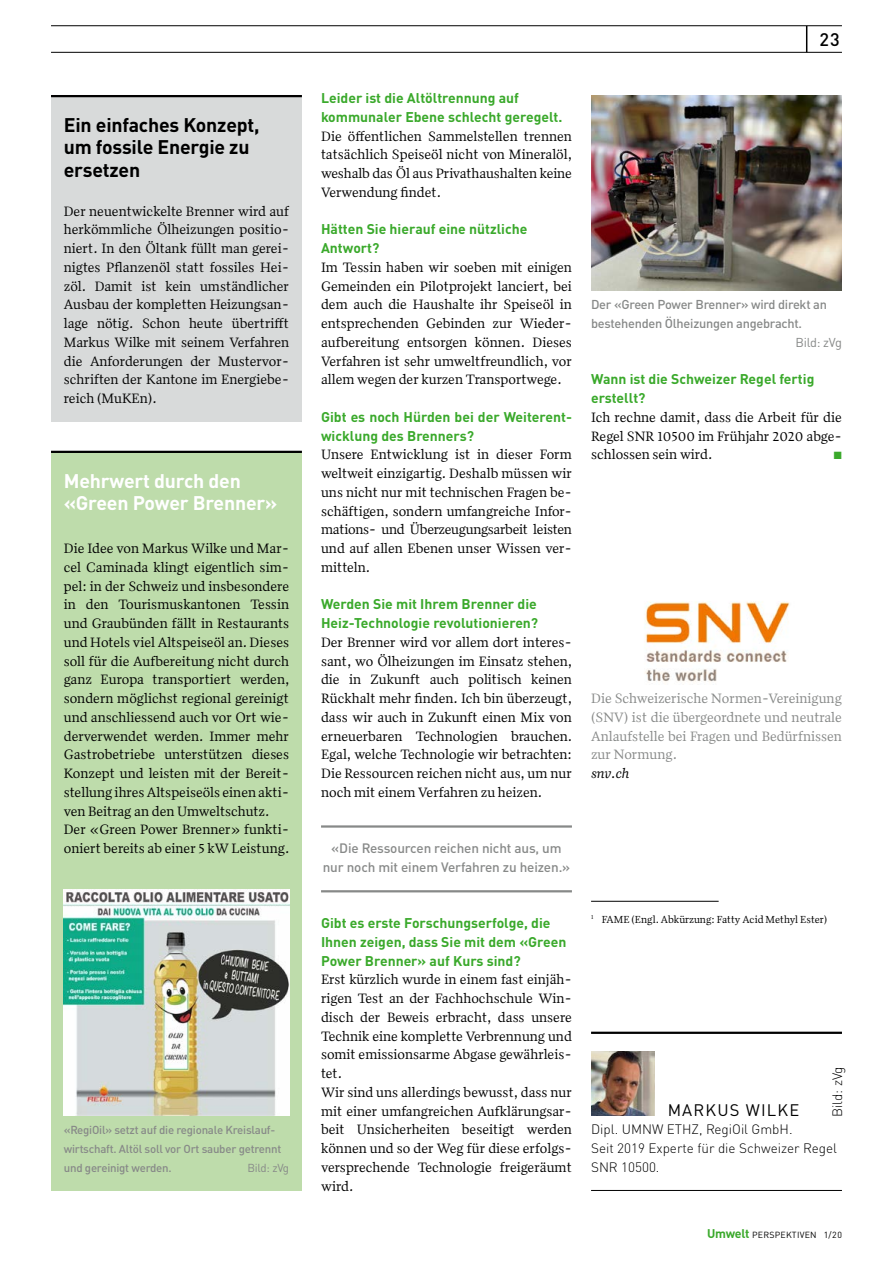
<style>
.page{position:relative;width:893px;height:1263px;background:#fff}
.page>*{position:absolute;margin:0;border:0;box-sizing:border-box;transform-origin:0 0}
.t1{font:700 19.5px/22.5px "DIN Pro";letter-spacing:-.01em;color:#000}
.t2{font:700 19.5px/22.5px "DIN Pro";letter-spacing:-.01em;color:#fff}
.t3{font:500 18px "DIN Pro";color:#000}
.t4{font:16.5px "DIN Pro";letter-spacing:.07em;color:#000}
.t5{font:13.95px/18.8px "Quiosco One LF";color:#000;text-align:justify}
.t6{font:700 13.95px/18.8px "DIN Pro";color:#3aa92b}
.t7{font:13.95px/18.8px "Quiosco One LF";color:#878988;text-align:justify}
.t8{font:italic 13.95px "Quiosco One LF";color:#000}
.t9{font:300 13.5px/18.8px "DIN Pro";color:#000}
.t10{font:500 13.5px/18.8px "DIN Pro";letter-spacing:-.01em;color:#878988;text-align:center}
.t11{font:500 12.75px/18.8px "DIN Pro";letter-spacing:-.02em;color:#878988}
.t12{font:12.75px "DIN Pro";letter-spacing:-.02em;color:#878988}
.t13{font:500 11.4px/18.8px "DIN Pro";letter-spacing:-.02em;color:#878988}
.t14{font:11.4px "DIN Pro";letter-spacing:-.02em;color:#878988}
.t15{font:10.5px "Quiosco One LF";color:#000}
.t16{font:10.5px "Zapf Dingbats Std";color:#3aa92b}
.t17{font:8.85px "DIN Pro";letter-spacing:.025em;color:#000}
.s1{font-weight:700;font-size:12.45px;color:#3aa92b}
</style>
<div class="page">
<svg style="left:806px;top:26px;width:1px;height:26px"></svg>
<hr style="left:51px;top:52px;width:791px;height:1px;background:#000">
<hr style="left:51px;top:25px;width:791px;height:1px;background:#000">
<hr style="left:321px;top:825px;width:251px;height:3px;background:#878988">
<hr style="left:321px;top:890px;width:251px;height:2px;background:#878988">
<hr style="left:591px;top:901px;width:128px;height:1px;background:#000">
<hr style="left:591px;top:1032px;width:251px;height:2px;background:#000">
<hr style="left:591px;top:1190px;width:251px;height:1px;background:#000">
<div style="left:51px;top:96px;width:251px;height:326px;background:#d8dada"></div>
<hr style="left:51px;top:95px;width:251px;height:2px;background:#000">
<img style="left:591px;top:96px;width:251px;height:195px">
<img style="left:591px;top:1052px;width:64px;height:64px">
<img style="left:645px;top:601px;width:145px;height:81px">
<div style="left:51px;top:451px;width:251px;height:740px;background:#bedcab"></div>
<hr style="left:51px;top:451px;width:251px;height:2px;background:#000">
<img style="left:64px;top:890px;width:225px;height:226px">
<h1 class="t1" style="left:64px;top:111px;width:197px">Ein einfaches Konzept, um fossile Energie zu ersetzen</h1>
<p class="t5" style="left:64px;top:201px;width:227px">Der neuentwickelte Brenner wird auf herkömmliche Ölheizungen positio&shy;niert. In den Öltank füllt man gerei&shy;nigtes Pflanzenöl statt fossiles Hei&shy;zöl. Damit ist kein umständlicher Ausbau der kompletten Heizungsan&shy;lage nötig. Schon heute übertrifft Markus Wilke mit seinem Verfahren die Anforderungen der Mustervor&shy;schriften der Kantone im Energiebe&shy;reich (MuKEn).</p>
<h1 class="t2" style="left:64px;top:467px;width:215px">Mehrwert durch den «Green Power Brenner»</h1>
<p class="t5" style="left:64px;top:539px;width:227px;text-align:left">Die Idee von Markus Wilke und Mar&shy;cel Caminada klingt eigentlich sim&shy;pel: in der Schweiz und insbesondere in den Tourismuskantonen Tessin und Graubünden fällt in Restaurants und Hotels viel Altspeiseöl an. Dieses soll für die Aufbereitung nicht durch ganz Europa transportiert werden, sondern möglichst regional gereinigt und anschliessend auch vor Ort wie&shy;derverwendet werden. Immer mehr Gastrobetriebe unterstützen dieses Konzept und leisten mit der Bereit&shy;stellung ihres Altspeiseöls einen akti&shy;ven Beitrag an den Umweltschutz.<br>Der «Green Power Brenner» funkti&shy;oniert bereits ab einer 5 kW Leistung.</p>
<p class="t13" style="left:64px;top:1120px;width:219px">«RegiOil» setzt auf die regionale Kreislauf&shy;wirtschaft. Altöl soll vor Ort sauber getrennt und gereinigt werden.</p>
<p class="t14" style="left:247px;top:1159px;width:43px">Bild: zVg</p>
<p class="t6" style="left:321px;top:87px;width:243px">Leider ist die Altöltrennung auf kommunaler Ebene schlecht geregelt.</p>
<p class="t5" style="left:321px;top:126px;width:253px">Die öffentlichen Sammelstellen trennen tatsächlich Speiseöl nicht von Mineralöl, weshalb das Öl aus Privathaushalten keine Verwendung findet.</p>
<p class="t6" style="left:321px;top:218px;width:208px">Hätten Sie hierauf eine nützliche<br>Antwort?</p>
<p class="t5" style="left:321px;top:257px;width:252px">Im Tessin haben wir soeben mit einigen Gemeinden ein Pilotprojekt lanciert, bei dem auch die Haushalte ihr Speiseöl in entsprechenden Gebinden zur Wieder&shy;aufbereitung entsorgen können. Dieses Verfahren ist sehr umweltfreundlich, vor allem wegen der kurzen Transportwege.</p>
<p class="t6" style="left:321px;top:406px;width:252px">Gibt es noch Hürden bei der Weiterent&shy;wicklung des Brenners?</p>
<p class="t5" style="left:321px;top:445px;width:252px">Unsere Entwicklung ist in dieser Form weltweit einzigartig. Deshalb müssen wir uns nicht nur mit technischen Fragen be&shy;schäftigen, sondern umfangreiche Infor&shy;mations- und Überzeugungsarbeit leisten und auf allen Ebenen unser Wissen ver&shy;mitteln.</p>
<p class="t6" style="left:321px;top:593px;width:219px">Werden Sie mit Ihrem Brenner die<br>Heiz-Technologie revolutionieren?</p>
<p class="t5" style="left:321px;top:632px;width:253px">Der Brenner wird vor allem dort interes&shy;sant, wo Ölheizungen im Einsatz stehen, die in Zukunft auch politisch keinen Rückhalt mehr finden. Ich bin überzeugt, dass wir auch in Zukunft einen Mix von erneuerbaren Technologien brauchen.<br>Egal, welche Technologie wir betrachten:<br>Die Ressourcen reichen nicht aus, um nur noch mit einem Verfahren zu heizen.</p>
<p class="t10" style="left:323px;top:837px;width:249px">«Die Ressourcen reichen nicht aus, um nur noch mit einem Verfahren zu heizen.»</p>
<p class="t6" style="left:321px;top:912px;width:247px">Gibt es erste Forschungserfolge, die<br>Ihnen zeigen, dass Sie mit dem «Green<br>Power Brenner» auf Kurs sind?</p>
<p class="t5" style="left:321px;top:970px;width:252px;text-align:left">Erst kürzlich wurde in einem fast einjäh&shy;rigen Test an der Fachhochschule Win&shy;disch der Beweis erbracht, dass unsere Technik eine komplette Verbrennung und somit emissionsarme Abgase gewährleis&shy;tet.<br>Wir sind uns allerdings bewusst, dass nur mit einer umfangreichen Aufklärungsar&shy;beit Unsicherheiten beseitigt werden können und so der Weg für diese erfolgs&shy;versprechende Technologie freigeräumt wird.</p>
<p class="t3" style="left:819px;top:25px;width:22px">23</p>
<p class="t11" style="left:591px;top:294px;width:237px">Der «Green Power Brenner» wird direkt an bestehenden Ölheizungen angebracht.</p>
<p class="t12" style="left:795px;top:332px;width:48px">Bild: zVg</p>
<p class="t6" style="left:591px;top:368px;width:225px">Wann ist die Schweizer Regel fertig erstellt?</p>
<p class="t5" style="left:591px;top:407px;width:252px">Ich rechne damit, dass die Arbeit für die Regel SNR 10500 im Frühjahr 2020 abge&shy;schlossen sein wird.</p>
<p class="t16" style="left:834px;top:451px;width:9px">■</p>
<p class="t7" style="left:591px;top:689px;width:252px">Die Schweizerische Normen-Vereinigung (SNV) ist die übergeordnete und neutrale Anlaufstelle bei Fragen und Bedürfnissen zur Normung.</p>
<p class="t8" style="left:591px;top:765px;width:40px">snv.ch</p>
<p class="t15" style="left:591px;top:913px;width:238px"><sup>1</sup> FAME (Engl. Abkürzung: Fatty Acid Methyl Ester)</p>
<p class="t9" style="left:827px;top:1117px;width:52px;rotate:-90deg">Bild: zVg</p>
<p class="t4" style="left:668px;top:1097px;width:133px">MARKUS WILKE</p>
<p class="t9" style="left:591px;top:1119px;width:247px">Dipl. UMNW ETHZ, RegiOil GmbH.<br>Seit 2019 Experte für die Schweizer Regel<br>SNR 10500.</p>
<p class="t17" style="left:707px;top:1227px;width:136px"><span class="s1">Umwelt</span> PERSPEKTIVEN 1/20</p>
</div>
